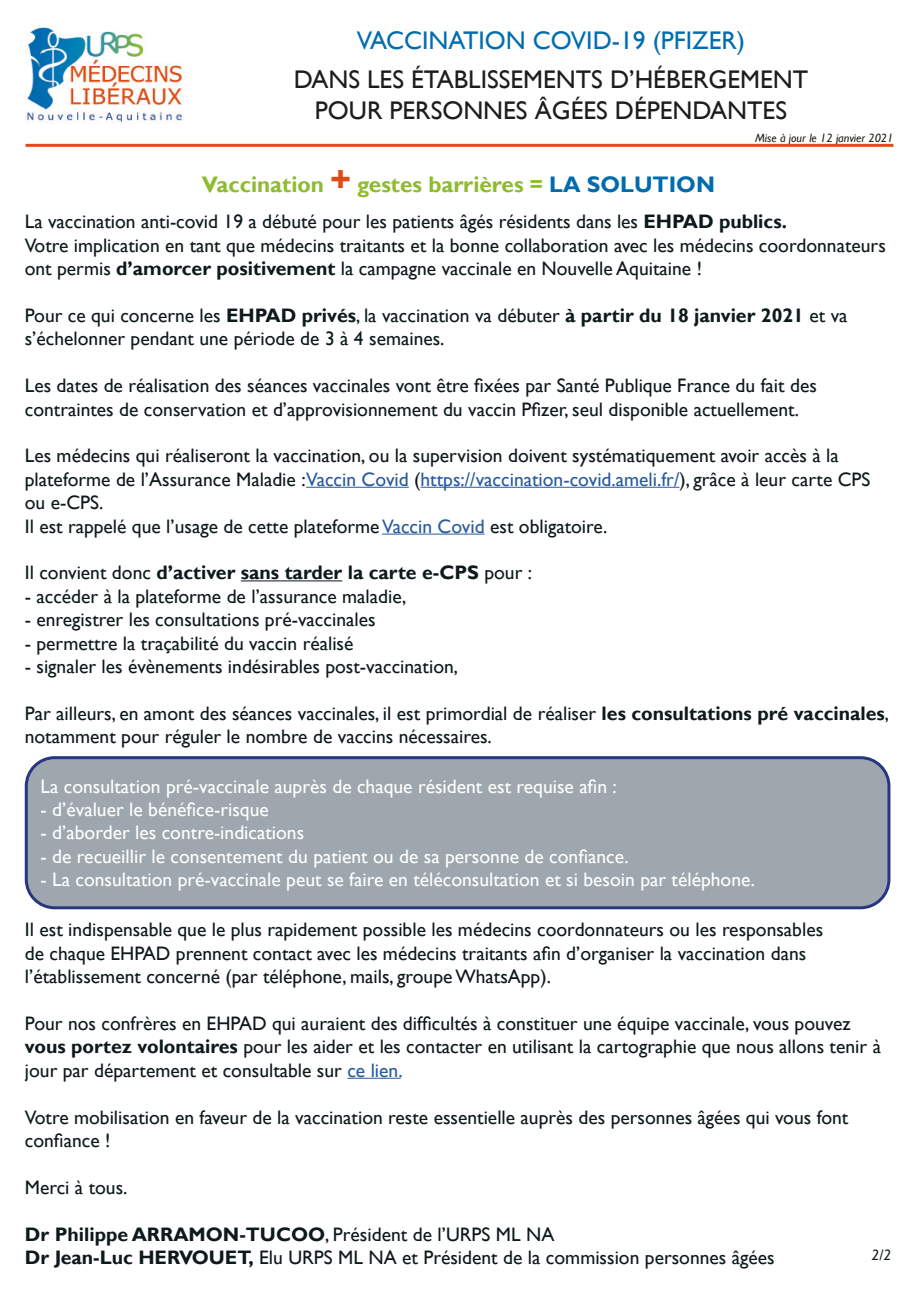
<style>
.page{position:relative;width:919px;height:1289px;background:#fff}
.page>*{position:absolute;margin:0;border:0;box-sizing:border-box;transform-origin:0 0}
.t1{font:25.5px/30.6px "Gill Sans";color:#1d1d1b;text-align:center}
.t2{font:25.5px "Gill Sans";color:#006db0}
.t3{font:700 22.5px "Gill Sans";color:#8ebb2f}
.t4{font:19.5px/23.4px "Gill Sans";color:#0e191c}
.t5{font:19.5px "Gill Sans";color:#fff}
.t6{font:700 19.5px "Gill Sans";color:#0e191c}
.t7{font:italic 15px "Gill Sans";color:#0e191c}
.t8{font:italic 12px "Gill Sans";color:#1d1d1b}
.s1{font-size:36px;color:#e24b18}
.s2{color:#006bae}
.s3{font-weight:700}
.s4{color:#275b9c}
.s5{font-weight:400}
</style>
<div class="page">
<img style="left:27px;top:27px;width:156px;height:96px">
<hr style="left:26px;top:144px;width:867px;height:3px;background:#e54819">
<hr style="left:306px;top:487px;width:103px;height:1px;background:#275b9c">
<hr style="left:420px;top:487px;width:259px;height:1px;background:#275b9c">
<hr style="left:382px;top:533px;width:102px;height:1px;background:#275b9c">
<hr style="left:241px;top:580px;width:101px;height:1px;background:#0e191c">
<div style="left:26px;top:757px;width:862px;height:150px;background:#9da7ad;border-radius:28px"></div>
<div style="left:25px;top:756px;width:865px;height:153px;border:3px solid #283583;border-radius:28px"></div>
<hr style="left:347px;top:1077px;width:53px;height:1px;background:#275b9c">
<h1 class="t2" style="left:357px;top:26px;width:390px">VACCINATION COVID-19 (PFIZER)</h1>
<h1 class="t1" style="left:294px;top:65px;width:516px">DANS LES ÉTABLISSEMENTS D’HÉBERGEMENT<br>POUR PERSONNES ÂGÉES DÉPENDANTES</h1>
<p class="t8" style="left:755px;top:130px;width:140px">Mise à jour le 12 janvier 2021</p>
<p class="t3" style="left:202px;top:171px;width:514px">Vaccination <span class="s1">+</span> gestes barrières = <span class="s2">LA SOLUTION</span></p>
<p class="t4" style="left:25px;top:210px;width:862px">La vaccination anti-covid 19 a débuté pour les patients âgés résidents dans les <span class="s3">EHPAD publics.<br></span>Votre implication en tant que médecins traitants et la bonne collaboration avec les médecins coordonnateurs ont permis <span class="s3">d’amorcer positivement</span> la campagne vaccinale en Nouvelle Aquitaine !</p>
<p class="t4" style="left:25px;top:304px;width:824px">Pour ce qui concerne les <span class="s3">EHPAD privés</span>, la vaccination va débuter <span class="s3">à partir du 18 janvier 2021</span> et va s’échelonner pendant une période de 3 à 4 semaines.</p>
<p class="t4" style="left:25px;top:374px;width:793px">Les dates de réalisation des séances vaccinales vont être fixées par Santé Publique France du fait des contraintes de conservation et d’approvisionnement du vaccin Pfizer, seul disponible actuellement.</p>
<p class="t4" style="left:25px;top:444px;width:847px">Les médecins qui réaliseront la vaccination, ou la supervision doivent systématiquement avoir accès à la plateforme de l’Assurance Maladie :<span class="s4">Vaccin Covid</span> (<span class="s4">https://vaccination-covid.ameli.fr/</span>), grâce à leur carte CPS ou e-CPS.<br>Il est rappelé que l’usage de cette plateforme <span class="s4">Vaccin Covid</span> est obligatoire.</p>
<p class="t6" style="left:25px;top:561px;width:509px"><span class="s5">Il convient donc</span> d’activer sans tarder la carte e-CPS <span class="s5">pour :</span></p>
<p class="t4" style="left:25px;top:585px;width:383px">- accéder à la plateforme de l’assurance maladie,</p>
<p class="t4" style="left:25px;top:608px;width:352px">- enregistrer les consultations pré-vaccinales</p>
<p class="t4" style="left:25px;top:631px;width:330px">- permettre la traçabilité du vaccin réalisé</p>
<p class="t4" style="left:25px;top:655px;width:435px">- signaler les évènements indésirables post-vaccination,</p>
<p class="t4" style="left:25px;top:702px;width:865px">Par ailleurs, en amont des séances vaccinales, il est primordial de réaliser <span class="s3">les consultations pré vaccinales</span>, notamment pour réguler le nombre de vaccins nécessaires.</p>
<p class="t5" style="left:41px;top:774px;width:577px">La consultation pré-vaccinale auprès de chaque résident est requise afin :</p>
<p class="t5" style="left:41px;top:798px;width:230px">- d’évaluer le bénéfice-risque</p>
<p class="t5" style="left:41px;top:821px;width:265px">- d’aborder les contre-indications</p>
<p class="t5" style="left:41px;top:845px;width:589px">- de recueillir le consentement du patient ou de sa personne de confiance.</p>
<p class="t5" style="left:41px;top:868px;width:716px">- La consultation pré-vaccinale peut se faire en téléconsultation et si besoin par téléphone.</p>
<p class="t4" style="left:25px;top:918px;width:799px">Il est indispensable que le plus rapidement possible les médecins coordonnateurs ou les responsables de chaque EHPAD prennent contact avec les médecins traitants afin d’organiser la vaccination dans l’établissement concerné (par téléphone, mails, groupe WhatsApp).</p>
<p class="t4" style="left:25px;top:1012px;width:857px">Pour nos confrères en EHPAD qui auraient des difficultés à constituer une équipe vaccinale, vous pouvez <span class="s3">vous portez volontaires</span> pour les aider et les contacter en utilisant la cartographie que nous allons tenir à jour par département et consultable sur <span class="s4">ce lien.</span></p>
<p class="t4" style="left:25px;top:1105px;width:824px">Votre mobilisation en faveur de la vaccination reste essentielle auprès des personnes âgées qui vous font confiance !</p>
<p class="t4" style="left:25px;top:1175px;width:104px">Merci à tous.</p>
<p class="t4" style="left:25px;top:1222px;width:751px"><span class="s3">Dr Philippe ARRAMON-TUCOO</span>, Président de l’URPS ML NA<br><span class="s3">Dr Jean-Luc HERVOUET,</span> Elu URPS ML NA et Président de la commission personnes âgées</p>
<p class="t7" style="left:871px;top:1246px;width:21px">2/2</p>
</div>
